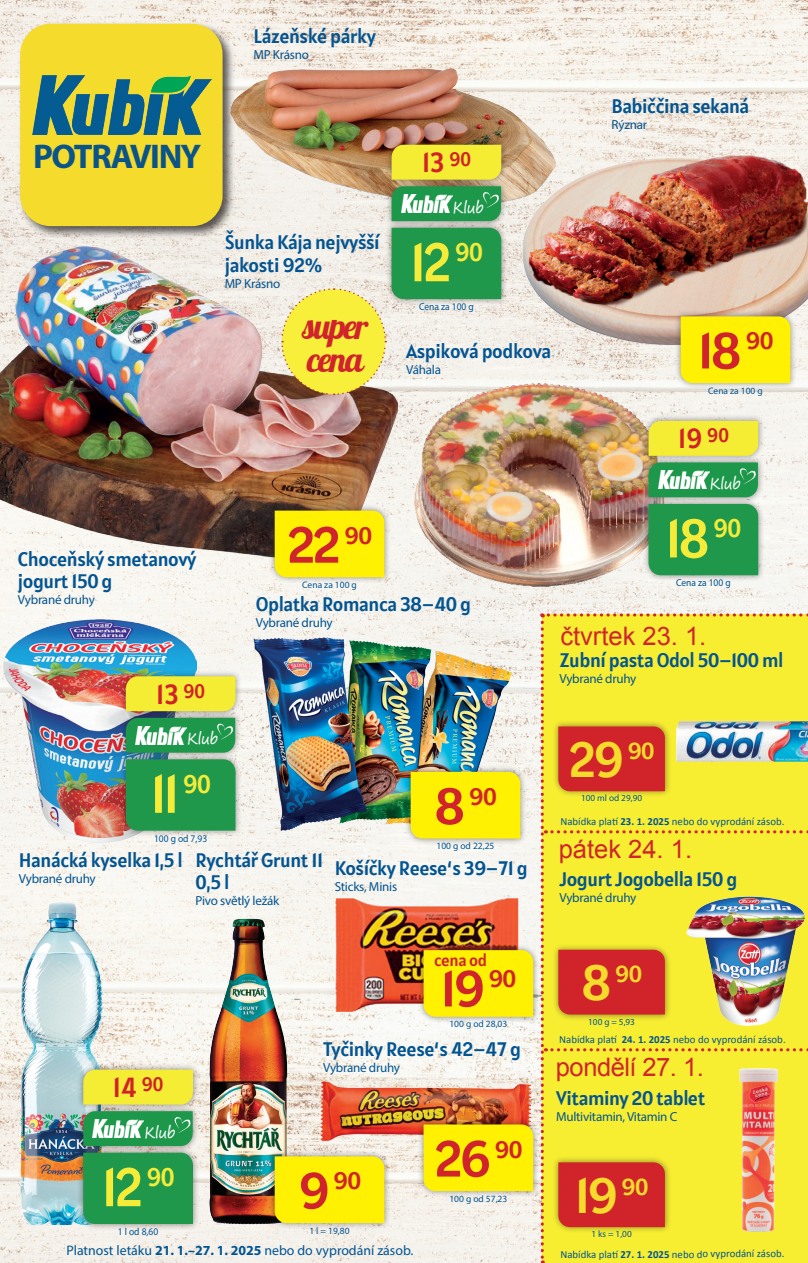
<style>
.page{position:relative;width:808px;height:1263px;background:#fff}
.page>*{position:absolute;margin:0;border:0;box-sizing:border-box;transform-origin:0 0}
.t1{font:54.15px "Alatsi";letter-spacing:-.06em;color:#f5eb39;scale:.94 1}
.t2{font:50.7px "Alatsi";letter-spacing:-.06em;color:#d0232c}
.t3{font:49.2px "Alatsi";color:#f4db2c}
.t4{font:34.8px/33.2px "Lobster";letter-spacing:-.06em;color:#d0232c}
.t5{font:700 34.35px "Myriad Pro";letter-spacing:-.04em;color:#0a5489}
.t6{font:27.45px "Alatsi";color:#d12229;scale:.94 1}
.t7{font:25.5px "Arial";color:#d0252c}
.t8{font:25.5px "Arial";letter-spacing:-.02em;color:#d0252c}
.t9{font:23.7px "Alatsi";color:#d0232c}
.t10{font:23.1px "Alatsi";color:#f4db2c}
.t11{font:19.5px/22.5px "Alatsi";letter-spacing:-.02em;color:#035491}
.t12{font:16.5px "Alatsi";letter-spacing:-.02em;color:#d0232c}
.t13{font:15.75px "Segoe Print";letter-spacing:-.04em;color:#fff;scale:.94 1}
.t14{font:13.8px "Myriad Pro";color:#015491}
.t15{font:13.05px "Myriad Pro";letter-spacing:-.02em;color:#035491}
.t16{font:11.55px "Alatsi";letter-spacing:-.02em;color:#f4db2c}
.t17{font:10.8px "Calibri";color:#035491}
.t18{font:10.2px "Myriad Pro";color:#015491;scale:.94 1}
.t19{font:9.45px "Myriad Pro";color:#035491}
.t20{font:9.3px "Myriad Pro";color:#035491}
.s1{font-size:50.7px}
.s2{font-weight:700}
.s3{font-size:49.2px}
</style>
<div class="page">
<img style="left:0;top:1102px;width:541px;height:161px">
<img style="left:0;top:0;width:808px;height:1102px">
<div style="left:18px;top:22px;width:218px;height:217px;background:#231f20;opacity:.75"></div>
<div style="left:20px;top:24px;width:203px;height:202px;background:#f4db2c;border-radius:30px"></div>
<img style="left:32px;top:76px;width:180px;height:59px">
<img style="left:230px;top:68px;width:326px;height:138px">
<img style="left:501px;top:146px;width:307px;height:212px">
<img style="left:209px;top:919px;width:78px;height:306px">
<img style="left:0;top:246px;width:398px;height:315px">
<img style="left:414px;top:383px;width:251px;height:203px">
<img style="left:21px;top:903px;width:82px;height:322px">
<img style="left:253px;top:638px;width:258px;height:193px">
<div style="left:674px;top:310px;width:123px;height:80px;background:#231f20;opacity:.5"></div>
<div style="left:681px;top:316px;width:109px;height:67px;background:#fff101"></div>
<img style="left:321px;top:1081px;width:209px;height:61px">
<img style="left:319px;top:847px;width:215px;height:215px">
<div style="left:268px;top:504px;width:123px;height:80px;background:#231f20;opacity:.5"></div>
<div style="left:275px;top:511px;width:109px;height:66px;background:#fff101"></div>
<div style="left:404px;top:765px;width:123px;height:80px;background:#231f20;opacity:.5"></div>
<div style="left:411px;top:772px;width:109px;height:66px;background:#fff101"></div>
<div style="left:417px;top:1118px;width:123px;height:80px;background:#231f20;opacity:.5"></div>
<div style="left:423px;top:1124px;width:110px;height:67px;background:#fff101"></div>
<div style="left:268px;top:1150px;width:123px;height:80px;background:#231f20;opacity:.5"></div>
<div style="left:275px;top:1156px;width:109px;height:67px;background:#fff101"></div>
<img style="left:4px;top:620px;width:192px;height:222px">
<div style="left:642px;top:498px;width:123px;height:84px;background:#231f20;opacity:.5"></div>
<div style="left:648px;top:504px;width:110px;height:71px;background:#1f984c"></div>
<div style="left:642px;top:456px;width:122px;height:48px;background:#231f20;opacity:.5"></div>
<svg style="left:648px;top:463px;width:110px;height:34px;background:#259a50"></svg>
<img style="left:658px;top:471px;width:51px;height:18px">
<div style="left:642px;top:414px;width:123px;height:49px;background:#231f20;opacity:.5"></div>
<div style="left:648px;top:421px;width:110px;height:35px;background:#f4ed33"></div>
<div style="left:385px;top:221px;width:123px;height:85px;background:#231f20;opacity:.5"></div>
<div style="left:385px;top:180px;width:122px;height:48px;background:#231f20;opacity:.5"></div>
<svg style="left:392px;top:186px;width:109px;height:35px;background:#25994f"></svg>
<img style="left:401px;top:195px;width:51px;height:18px">
<div style="left:385px;top:138px;width:123px;height:48px;background:#231f20;opacity:.5"></div>
<div style="left:392px;top:145px;width:109px;height:35px;background:#f4ed33"></div>
<div style="left:76px;top:1146px;width:124px;height:84px;background:#231f20;opacity:.5"></div>
<div style="left:83px;top:1153px;width:110px;height:71px;background:#1f984c"></div>
<div style="left:76px;top:1105px;width:123px;height:48px;background:#231f20;opacity:.5"></div>
<svg style="left:83px;top:1111px;width:110px;height:35px;background:#299b54"></svg>
<img style="left:93px;top:1120px;width:51px;height:17px">
<div style="left:76px;top:1063px;width:124px;height:48px;background:#231f20;opacity:.5"></div>
<div style="left:83px;top:1069px;width:110px;height:35px;background:#f4ed33"></div>
<div style="left:119px;top:753px;width:123px;height:84px;background:#231f20;opacity:.5"></div>
<div style="left:126px;top:759px;width:109px;height:72px;background:#1f984c"></div>
<div style="left:119px;top:711px;width:123px;height:48px;background:#231f20;opacity:.5"></div>
<svg style="left:126px;top:718px;width:109px;height:35px;background:#279a52"></svg>
<img style="left:135px;top:726px;width:51px;height:18px">
<div style="left:119px;top:670px;width:123px;height:48px;background:#231f20;opacity:.5"></div>
<div style="left:126px;top:676px;width:110px;height:35px;background:#f4ed33"></div>
<div style="left:417px;top:944px;width:123px;height:80px;background:#231f20;opacity:.5"></div>
<div style="left:423px;top:950px;width:110px;height:67px;background:#fff101"></div>
<svg style="left:280px;top:228px;width:221px;height:168px;background:#c2d698"></svg>
<svg style="left:541px;top:613px;width:267px;height:650px;background:#e7c73d"></svg>
<p class="t11" style="left:253px;top:23px;width:124px">Lázeňské párky</p>
<p class="t15" style="left:253px;top:46px;width:57px">MP Krásno</p>
<h3 class="t5" style="left:33px;top:134px;width:170px">POTRAVINY</h3>
<p class="t11" style="left:225px;top:229px;width:156px">Šunka Kája nejvyšší jakosti 92%</p>
<p class="t15" style="left:225px;top:275px;width:57px">MP Krásno</p>
<h3 class="t4" style="left:303px;top:313px;width:67px">super cena</h3>
<h3 class="t6" style="left:422px;top:139px;width:54px">13 <sup>90</sup></h3>
<p class="t13" style="left:453px;top:193px;width:35px">Klub</p>
<h1 class="t1" style="left:410px;top:216px;width:79px">12 <sup>90</sup></h1>
<p class="t18" style="left:419px;top:301px;width:60px">Cena za 100 g</p>
<p class="t11" style="left:406px;top:337px;width:147px">Aspiková podkova</p>
<p class="t15" style="left:406px;top:361px;width:36px">Váhala</p>
<p class="t11" style="left:612px;top:93px;width:139px">Babiččina sekaná</p>
<p class="t15" style="left:612px;top:116px;width:37px">Rýznar</p>
<h2 class="t2" style="left:698px;top:307px;width:77px">18 <sup>90</sup></h2>
<p class="t19" style="left:708px;top:385px;width:56px">Cena za 100 g</p>
<p class="t11" style="left:18px;top:545px;width:180px">Choceňský smetanový jogurt 150 g</p>
<p class="t15" style="left:18px;top:592px;width:78px">Vybrané druhy</p>
<h3 class="t6" style="left:156px;top:671px;width:54px">13 <sup>90</sup></h3>
<p class="t13" style="left:187px;top:725px;width:35px">Klub</p>
<h1 class="t1" style="left:151px;top:748px;width:66px">11 <sup>90</sup></h1>
<h2 class="t2" style="left:287px;top:502px;width:87px">22 <sup>90</sup></h2>
<p class="t19" style="left:302px;top:579px;width:56px">Cena za 100 g</p>
<p class="t11" style="left:256px;top:590px;width:217px">Oplatka Romanca 38–40 g</p>
<p class="t15" style="left:256px;top:614px;width:78px">Vybrané druhy</p>
<p class="t9" style="left:434px;top:776px;width:64px"><span class="s1">8</span> 90</p>
<p class="t18" style="left:154px;top:832px;width:58px">100 g od 7,93</p>
<p class="t11" style="left:19px;top:846px;width:165px">Hanácká kyselka 1,5 l</p>
<p class="t15" style="left:19px;top:870px;width:78px">Vybrané druhy</p>
<p class="t11" style="left:196px;top:846px;width:129px">Rychtář Grunt 11<br>0,5 l</p>
<p class="t15" style="left:196px;top:893px;width:85px">Pivo světlý ležák</p>
<p class="t19" style="left:436px;top:840px;width:59px">100 g od 22,25</p>
<p class="t11" style="left:335px;top:855px;width:195px">Košíčky Reese‘s 39–71 g</p>
<p class="t15" style="left:335px;top:878px;width:64px">Sticks, Minis</p>
<h3 class="t6" style="left:678px;top:415px;width:56px">19 <sup>90</sup></h3>
<p class="t13" style="left:710px;top:469px;width:35px">Klub</p>
<h1 class="t1" style="left:665px;top:492px;width:82px">18 <sup>90</sup></h1>
<p class="t18" style="left:676px;top:577px;width:60px">Cena za 100 g</p>
<h3 class="t7" style="left:560px;top:619px;width:148px">čtvrtek 23. 1.</h3>
<p class="t11" style="left:559px;top:647px;width:226px">Zubní pasta Odol 50–100 ml</p>
<p class="t15" style="left:559px;top:671px;width:78px">Vybrané druhy</p>
<p class="t16" style="left:564px;top:730px;width:38px">cena od</p>
<h3 class="t3" style="left:569px;top:718px;width:88px">29 <sup>90</sup></h3>
<p class="t20" style="left:581px;top:793px;width:63px">100 ml od 29,90</p>
<p class="t17" style="left:560px;top:814px;width:226px">Nabídka platí <span class="s2">23. 1. 2025</span> nebo do vyprodání zásob.</p>
<h3 class="t7" style="left:559px;top:832px;width:135px">pátek 24. 1.</h3>
<p class="t11" style="left:559px;top:866px;width:179px">Jogurt Jogobella 150 g</p>
<p class="t15" style="left:559px;top:890px;width:78px">Vybrané druhy</p>
<p class="t12" style="left:434px;top:946px;width:55px">cena od</p>
<h2 class="t2" style="left:440px;top:945px;width:77px">19 <sup>90</sup></h2>
<p class="t19" style="left:449px;top:1018px;width:59px">100 g od 28,03</p>
<p class="t10" style="left:581px;top:954px;width:63px"><span class="s3">8</span> 90</p>
<p class="t20" style="left:588px;top:1016px;width:48px">100 g = 5,93</p>
<h3 class="t6" style="left:113px;top:1064px;width:55px">14 <sup>90</sup></h3>
<p class="t13" style="left:144px;top:1118px;width:35px">Klub</p>
<h1 class="t1" style="left:102px;top:1141px;width:79px">12 <sup>90</sup></h1>
<p class="t18" style="left:118px;top:1225px;width:44px">1 l od 8,60</p>
<p class="t11" style="left:323px;top:1035px;width:199px">Tyčinky Reese‘s 42–47 g</p>
<p class="t15" style="left:323px;top:1059px;width:78px">Vybrané druhy</p>
<p class="t9" style="left:298px;top:1161px;width:65px"><span class="s1">9</span> 90</p>
<p class="t19" style="left:309px;top:1224px;width:42px">1 l = 19,80</p>
<h2 class="t2" style="left:434px;top:1115px;width:90px">26 <sup>90</sup></h2>
<p class="t19" style="left:449px;top:1192px;width:59px">100 g od 57,23</p>
<p class="t14" style="left:66px;top:1241px;width:348px">Platnost letáku <span class="s2">21. 1.–27. 1. 2025</span> nebo do vyprodání zásob.</p>
<p class="t17" style="left:559px;top:1032px;width:228px">Nabídka platí <span class="s2">24. 1. 2025</span> nebo do vyprodání zásob.</p>
<h3 class="t8" style="left:556px;top:1050px;width:149px">pondělí 27. 1.</h3>
<p class="t11" style="left:556px;top:1085px;width:151px">Vitaminy 20 tablet</p>
<p class="t15" style="left:556px;top:1109px;width:123px">Multivitamin, Vitamin C</p>
<h3 class="t3" style="left:575px;top:1154px;width:75px">19 <sup>90</sup></h3>
<p class="t20" style="left:591px;top:1228px;width:42px">1 ks = 1,00</p>
<p class="t17" style="left:560px;top:1246px;width:226px">Nabídka platí <span class="s2">27. 1. 2025</span> nebo do vyprodání zásob.</p>
</div>
